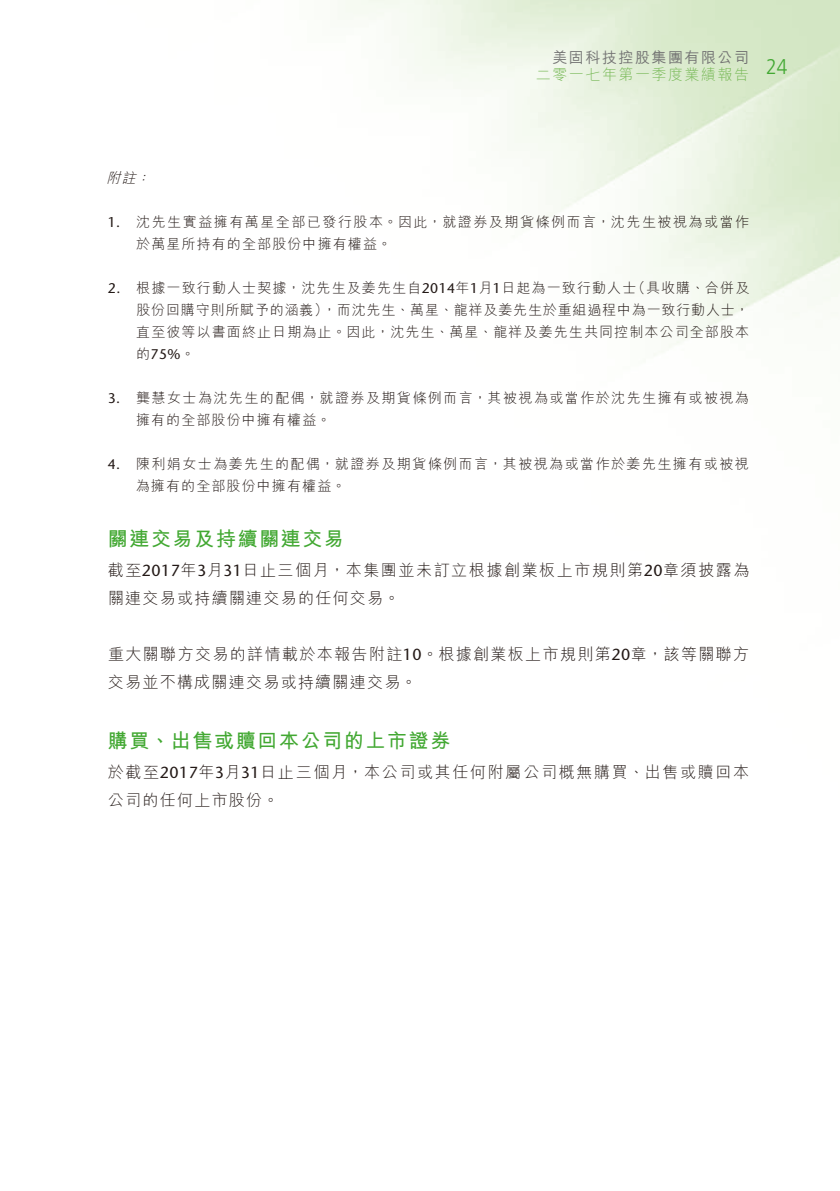
<style>
.page{position:relative;width:840px;height:1191px;background:#fff}
.page>*{position:absolute;margin:0;border:0;box-sizing:border-box;transform-origin:0 0}
.t1{font:300 21.4px "Frutiger LT Std";color:#42a832;scale:.9 1}
.t2{font:700 20px "M Hei HK";letter-spacing:.08em;color:#42a832}
.t3{font:300 16px/28px "M Hei HK";letter-spacing:.085em;color:#231916}
.t4{font:300 16px/28px "M Hei HK";letter-spacing:.105em;color:#231916}
.t5{font:300 15px "M Hei HK";letter-spacing:.1em;color:#76b855}
.t6{font:500 15px "M Hei HK";letter-spacing:.1em;color:#727272}
.t7{font:300 14px/22px "M Hei HK";letter-spacing:.08em;color:#231916}
.t8{font:300 14px "M Hei HK";letter-spacing:.105em;color:#231916}
.t9{font:300 14px "M Hei HK";letter-spacing:.11em;color:#231916}
.t10{font:300 14px "M Hei HK";letter-spacing:.06em;color:#231916}
.t11{font:500 14px "Stone Sans Std";color:#231916}
.t12{font:italic 300 14px "M Hei HK";color:#231916}
.s1{font-family:"Stone Sans Std";font-weight:500}
.s2{font-family:"M Hei HK";font-weight:300}
</style>
<div class="page">
<p class="t6" style="left:552px;top:47px;width:198px">美固科技控股集團有限公司</p>
<p class="t5" style="left:535px;top:64px;width:214px">二零一七年第一季度業績報告</p>
<h1 class="t1" style="left:765px;top:54px;width:25px">24</h1>
<p class="t12" style="left:106px;top:168px;width:36px">附註</p>
<p class="t9" style="left:136px;top:212px;width:614px">沈先生實益擁有萬星全部已發行股本。因此，就證券及期貨條例而言，沈先生被視為或當作</p>
<p class="t12" style="left:136px;top:168px;width:20px">：</p>
<p class="t11" style="left:108px;top:213px;width:14px">1.</p>
<p class="t11" style="left:108px;top:279px;width:14px">2.</p>
<p class="t11" style="left:108px;top:389px;width:14px">3.</p>
<p class="t11" style="left:108px;top:455px;width:14px">4.</p>
<p class="t7" style="left:136px;top:232px;width:256px">於萬星所持有的全部股份中擁有權益。</p>
<p class="t7" style="left:136px;top:276px;width:501px">根據一致行動人士契據，沈先生及姜先生自<span class="s1">2014</span>年<span class="s1">1</span>月<span class="s1">1</span>日起為一致行動人士</p>
<p class="t7" style="left:631px;top:276px;width:119px">（具收購、合併及</p>
<p class="t10" style="left:322px;top:300px;width:428px">，而沈先生、萬星、龍祥及姜先生於重組過程中為一致行動人士，</p>
<p class="t7" style="left:136px;top:298px;width:614px">股份回購守則所賦予的涵義）<br>直至彼等以書面終止日期為止。因此，沈先生、萬星、龍祥及姜先生共同控制本公司全部股本</p>
<p class="t11" style="left:136px;top:345px;width:60px"><span class="s2">的</span>75%<span class="s2">。</span></p>
<p class="t8" style="left:136px;top:388px;width:614px">龔慧女士為沈先生的配偶，就證券及期貨條例而言，其被視為或當作於沈先生擁有或被視為</p>
<p class="t7" style="left:136px;top:408px;width:196px">擁有的全部股份中擁有權益。</p>
<p class="t8" style="left:136px;top:454px;width:614px">陳利娟女士為姜先生的配偶，就證券及期貨條例而言，其被視為或當作於姜先生擁有或被視</p>
<p class="t7" style="left:136px;top:474px;width:211px">為擁有的全部股份中擁有權益。</p>
<h2 class="t2" style="left:108px;top:524px;width:238px">關連交易及持續關連交易</h2>
<p class="t3" style="left:108px;top:556px;width:642px">截至<span class="s1">2017</span>年<span class="s1">3</span>月<span class="s1">31</span>日止三個月，本集團並未訂立根據創業板上市規則第<span class="s1">20</span>章須披露為關連交易或持續關連交易的任何交易。</p>
<p class="t3" style="left:108px;top:640px;width:642px">重大關聯方交易的詳情載於本報告附註<span class="s1">10</span>。根據創業板上市規則第<span class="s1">20</span>章，該等關聯方交易並不構成關連交易或持續關連交易。</p>
<h2 class="t2" style="left:108px;top:726px;width:344px">購買、出售或贖回本公司的上市證券</h2>
<p class="t4" style="left:108px;top:757px;width:642px">於截至<span class="s1">2017</span>年<span class="s1">3</span>月<span class="s1">31</span>日止三個月，本公司或其任何附屬公司概無購買、出售或贖回本公司的任何上市股份。</p>
</div>
